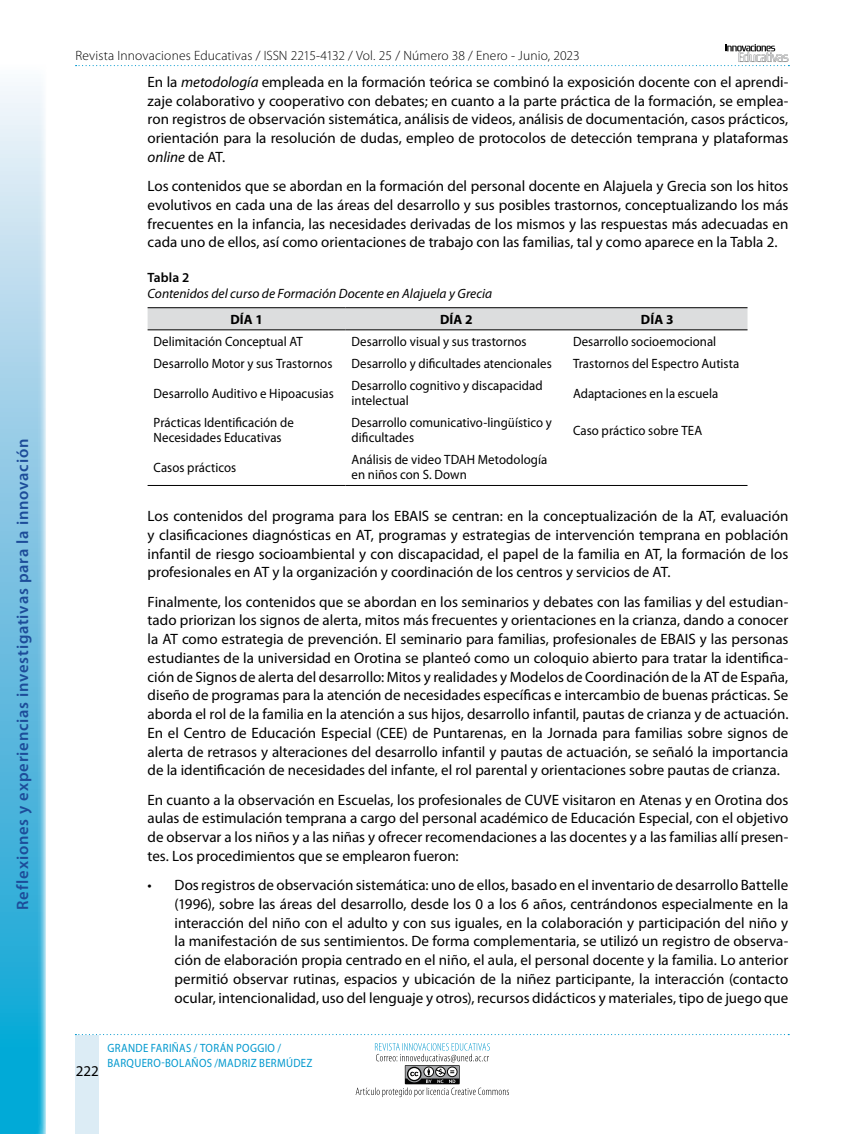
<style>
.page{position:relative;width:864px;height:1134px;background:#fff}
.page>*{position:absolute;margin:0;border:0;box-sizing:border-box;transform-origin:0 0}
.t1{font:600 16.5px "Myriad Pro";letter-spacing:.045em;color:#1d4c99}
.t2{font:15px/18.8px "Myriad Pro";color:#000;text-align:justify}
.t3{font:13.5px/15px "Myriad Pro";letter-spacing:.005em;color:#000;scale:.95 1}
.t4{font:300 13.5px "Myriad Pro";letter-spacing:.01em;color:#000}
.t5{font:italic 13.5px "Myriad Pro";letter-spacing:.005em;color:#000}
.t6{font:700 13.5px "Myriad Pro";letter-spacing:.005em;color:#000}
.t7{font:600 13.5px "Myriad Pro";letter-spacing:.005em;color:#000}
.t8{font:12px/15px "Myriad Pro";letter-spacing:.03em;color:#0098ce;scale:.9 1}
.s1{font-style:italic}
</style>
<div class="page">
<svg style="left:76px;top:44px;width:713px;height:22px"></svg>
<div style="left:76px;top:1035px;width:23px;height:99px;background:#dcecf5"></div>
<svg style="left:75px;top:1034px;width:714px;height:1px"></svg>
<svg style="left:356px;top:1043px;width:153px;height:54px"></svg>
<svg style="left:0;top:86px;width:46px;height:1048px;background:#79c6e4"></svg>
<div style="left:148px;top:308px;width:600px;height:21px;background:#dcddde"></div>
<hr style="left:148px;top:485px;width:198px;height:1px;background:#000">
<hr style="left:346px;top:485px;width:221px;height:1px;background:#000">
<hr style="left:567px;top:485px;width:181px;height:1px;background:#000">
<hr style="left:148px;top:307px;width:198px;height:1px;background:#000">
<hr style="left:346px;top:307px;width:221px;height:1px;background:#000">
<hr style="left:567px;top:307px;width:181px;height:1px;background:#000">
<hr style="left:148px;top:329px;width:198px;height:1px;background:#000">
<hr style="left:346px;top:329px;width:221px;height:1px;background:#000">
<hr style="left:567px;top:329px;width:181px;height:1px;background:#000">
<p class="t1" style="left:13px;top:910px;width:473px;rotate:-90deg">Reflexiones y experiencias investigativas para la innovación</p>
<p class="t4" style="left:76px;top:48px;width:506px">Revista Innovaciones Educativas / ISSN 2215-4132 / Vol. 25 / Número 38 / Enero - Junio, 2023</p>
<p class="t2" style="left:148px;top:73px;width:642px">En la <span class="s1">metodología</span> empleada en la formación teórica se combinó la exposición docente con el aprendi&shy;zaje colaborativo y cooperativo con debates; en cuanto a la parte práctica de la formación, se emplea&shy;ron registros de observación sistemática, análisis de videos, análisis de documentación, casos prácticos, orientación para la resolución de dudas, empleo de protocolos de detección temprana y plataformas <span class="s1">online</span> de AT.</p>
<p class="t2" style="left:148px;top:177px;width:642px">Los contenidos que se abordan en la formación del personal docente en Alajuela y Grecia son los hitos evolutivos en cada una de las áreas del desarrollo y sus posibles trastornos, conceptualizando los más frecuentes en la infancia, las necesidades derivadas de los mismos y las respuestas más adecuadas en cada uno de ellos, así como orientaciones de trabajo con las familias, tal y como aparece en la Tabla 2.</p>
<p class="t7" style="left:148px;top:270px;width:43px">Tabla 2</p>
<p class="t5" style="left:148px;top:287px;width:346px">Contenidos del curso de Formación Docente en Alajuela y Grecia</p>
<p class="t6" style="left:230px;top:312px;width:34px">DÍA 1</p>
<p class="t6" style="left:440px;top:312px;width:34px">DÍA 2</p>
<p class="t6" style="left:641px;top:312px;width:34px">DÍA 3</p>
<p class="t3" style="left:154px;top:334px;width:159px">Delimitación Conceptual AT</p>
<p class="t3" style="left:352px;top:334px;width:186px">Desarrollo visual y sus trastornos</p>
<p class="t3" style="left:573px;top:334px;width:152px">Desarrollo socioemocional</p>
<p class="t3" style="left:154px;top:356px;width:190px">Desarrollo Motor y sus Trastornos</p>
<p class="t3" style="left:352px;top:356px;width:212px">Desarrollo y dificultades atencionales</p>
<p class="t3" style="left:573px;top:356px;width:177px">Trastornos del Espectro Autista</p>
<p class="t3" style="left:154px;top:386px;width:191px">Desarrollo Auditivo e Hipoacusias</p>
<p class="t3" style="left:352px;top:378px;width:203px">Desarrollo cognitivo y discapacidad intelectual</p>
<p class="t3" style="left:573px;top:386px;width:154px">Adaptaciones en la escuela</p>
<p class="t3" style="left:154px;top:416px;width:149px">Prácticas Identificación de<br>Necesidades Educativas</p>
<p class="t3" style="left:352px;top:416px;width:212px">Desarrollo comunicativo-lingüístico y dificultades</p>
<p class="t3" style="left:573px;top:423px;width:138px">Caso práctico sobre TEA</p>
<p class="t3" style="left:154px;top:460px;width:89px">Casos prácticos</p>
<p class="t3" style="left:352px;top:453px;width:208px">Análisis de video TDAH Metodología en niños con S. Down</p>
<p class="t2" style="left:148px;top:507px;width:642px">Los contenidos del programa para los EBAIS se centran: en la conceptualización de la AT, evaluación y clasificaciones diagnósticas en AT, programas y estrategias de intervención temprana en población infantil de riesgo socioambiental y con discapacidad, el papel de la familia en AT, la formación de los profesionales en AT y la organización y coordinación de los centros y servicios de AT.</p>
<p class="t2" style="left:148px;top:592px;width:642px">Finalmente, los contenidos que se abordan en los seminarios y debates con las familias y del estudian&shy;tado priorizan los signos de alerta, mitos más frecuentes y orientaciones en la crianza, dando a conocer la AT como estrategia de prevención. El seminario para familias, profesionales de EBAIS y las personas estudiantes de la universidad en Orotina se planteó como un coloquio abierto para tratar la identifica&shy;ción de Signos de alerta del desarrollo: Mitos y realidades y Modelos de Coordinación de la AT de España, diseño de programas para la atención de necesidades específicas e intercambio de buenas prácticas. Se aborda el rol de la familia en la atención a sus hijos, desarrollo infantil, pautas de crianza y de actuación.<br>En el Centro de Educación Especial (CEE) de Puntarenas, en la Jornada para familias sobre signos de alerta de retrasos y alteraciones del desarrollo infantil y pautas de actuación, se señaló la importancia de la identificación de necesidades del infante, el rol parental y orientaciones sobre pautas de crianza.</p>
<p class="t2" style="left:148px;top:790px;width:642px">En cuanto a la observación en Escuelas, los profesionales de CUVE visitaron en Atenas y en Orotina dos aulas de estimulación temprana a cargo del personal académico de Educación Especial, con el objetivo de observar a los niños y a las niñas y ofrecer recomendaciones a las docentes y a las familias allí presen&shy;tes. Los procedimientos que se emplearon fueron:</p>
<p class="t2" style="left:175px;top:876px;width:615px;text-indent:-27px">• Dos registros de observación sistemática: uno de ellos, basado en el inventario de desarrollo Battelle (1996), sobre las áreas del desarrollo, desde los 0 a los 6 años, centrándonos especialmente en la interacción del niño con el adulto y con sus iguales, en la colaboración y participación del niño y la manifestación de sus sentimientos. De forma complementaria, se utilizó un registro de observa&shy;ción de elaboración propia centrado en el niño, el aula, el personal docente y la familia. Lo anterior permitió observar rutinas, espacios y ubicación de la niñez participante, la interacción (contacto ocular, intencionalidad, uso del lenguaje y otros), recursos didácticos y materiales, tipo de juego que</p>
<p class="t2" style="left:76px;top:1062px;width:24px">222</p>
<p class="t8" style="left:108px;top:1040px;width:229px">GRANDE FARIÑAS / TORÁN POGGIO /<br>BARQUERO-BOLAÑOS /MADRIZ BERMÚDEZ</p>
</div>
